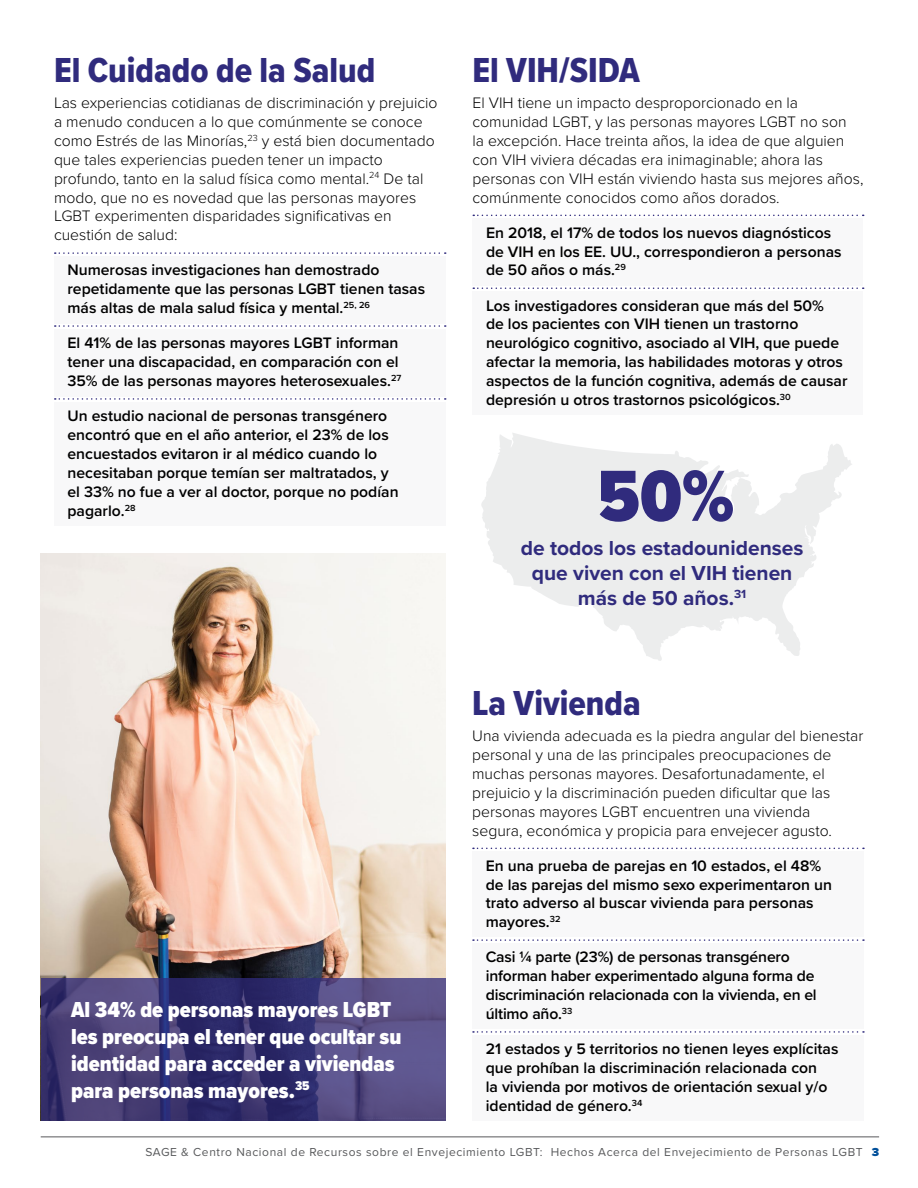
<style>
.page{position:relative;width:918px;height:1188px;background:#fff}
.page>*{position:absolute;margin:0;border:0;box-sizing:border-box;transform-origin:0 0}
.t1{font:900 75px "Proxima Nova Cond";color:#302b7d}
.t2{font:36px "Proxima Nova Cond Extrabld";color:#302b7d}
.t3{font:900 22.5px/27px "Proxima Nova Cond";color:#fff}
.t4{font:700 21px/25.2px "Proxima Nova";color:#302b7d;text-align:center}
.t5{font:600 15.75px/18.9px "Proxima Nova";color:#000}
.t6{font:300 15.75px/18.9px "Proxima Nova";color:#000}
.t7{font:12px "Proxima Nova";letter-spacing:.05em;color:#58595b}
.s1{font-weight:900;color:#004f9a}
</style>
<div class="page">
<hr style="left:41px;top:1137px;width:838px;height:1px;background:#58595b">
<div style="left:54px;top:256px;width:392px;height:67px;background:#f8f8f9"></div>
<svg style="left:55px;top:252px;width:391px;height:2px"></svg>
<div style="left:54px;top:329px;width:392px;height:67px;background:#f8f8f9"></div>
<svg style="left:55px;top:325px;width:391px;height:2px"></svg>
<div style="left:54px;top:402px;width:392px;height:124px;background:#f8f8f9"></div>
<svg style="left:55px;top:398px;width:391px;height:2px"></svg>
<div style="left:472px;top:851px;width:392px;height:86px;background:#f8f8f9"></div>
<svg style="left:473px;top:848px;width:391px;height:1px"></svg>
<div style="left:472px;top:943px;width:392px;height:86px;background:#f8f8f9"></div>
<svg style="left:473px;top:939px;width:391px;height:2px"></svg>
<div style="left:472px;top:1035px;width:392px;height:86px;background:#f8f8f9"></div>
<svg style="left:473px;top:1031px;width:391px;height:2px"></svg>
<img style="left:40px;top:554px;width:406px;height:566px">
<svg style="left:41px;top:978px;width:405px;height:142px;background:#453e78"></svg>
<svg style="left:481px;top:433px;width:371px;height:228px;fill:#eceded"></svg>
<div style="left:473px;top:218px;width:390px;height:68px;background:#f8f8f9"></div>
<svg style="left:473px;top:215px;width:391px;height:1px"></svg>
<div style="left:473px;top:291px;width:390px;height:124px;background:#f8f8f9"></div>
<svg style="left:473px;top:287px;width:391px;height:2px"></svg>
<h2 class="t2" style="left:54px;top:44px;width:323px">El Cuidado de la Salud</h2>
<p class="t6" style="left:54px;top:93px;width:385px">Las experiencias cotidianas de discriminación y prejuicio a menudo conducen a lo que comúnmente se conoce como Estrés de las Minorías,<sup>23</sup> y está bien documentado que tales experiencias pueden tener un impacto profundo, tanto en la salud física como mental.<sup>24</sup> De tal modo, que no es novedad que las personas mayores LGBT experimenten disparidades significativas en cuestión de salud:</p>
<p class="t5" style="left:68px;top:260px;width:359px">Numerosas investigaciones han demostrado repetidamente que las personas LGBT tienen tasas más altas de mala salud física y mental.<sup>25,</sup> <sup>26</sup></p>
<p class="t5" style="left:68px;top:333px;width:335px">El 41% de las personas mayores LGBT informan tener una discapacidad, en comparación con el<br>35% de las personas mayores heterosexuales.<sup>27</sup></p>
<p class="t5" style="left:67px;top:406px;width:333px">Un estudio nacional de personas transgénero encontró que en el año anterior, el 23% de los encuestados evitaron ir al médico cuando lo necesitaban porque temían ser maltratados, y el 33% no fue a ver al doctor, porque no podían pagarlo.<sup>28</sup></p>
<h3 class="t3" style="left:71px;top:995px;width:332px">Al 34% de personas mayores LGBT les preocupa el tener que ocultar su identidad para acceder a viviendas para personas mayores.<sup>35</sup></h3>
<h2 class="t2" style="left:473px;top:44px;width:169px">El VIH/SIDA</h2>
<p class="t6" style="left:473px;top:93px;width:392px">El VIH tiene un impacto desproporcionado en la comunidad LGBT, y las personas mayores LGBT no son<br>la excepción. Hace treinta años, la idea de que alguien con VIH viviera décadas era inimaginable; ahora las personas con VIH están viviendo hasta sus mejores años, comúnmente conocidos como años dorados.</p>
<p class="t5" style="left:486px;top:223px;width:357px">En 2018, el 17% de todos los nuevos diagnósticos de VIH en los EE. UU., correspondieron a personas de 50 años o más.<sup>29</sup></p>
<p class="t5" style="left:486px;top:295px;width:363px">Los investigadores consideran que más del 50%<br>de los pacientes con VIH tienen un trastorno neurológico cognitivo, asociado al VIH, que puede afectar la memoria, las habilidades motoras y otros aspectos de la función cognitiva, además de causar depresión u otros trastornos psicológicos.<sup>30</sup></p>
<h1 class="t1" style="left:598px;top:441px;width:138px">50%</h1>
<h3 class="t4" style="left:521px;top:535px;width:284px">de todos los estadounidenses que viven con el VIH tienen más de 50 años.<sup>31</sup></h3>
<h2 class="t2" style="left:472px;top:677px;width:170px">La Vivienda</h2>
<p class="t6" style="left:472px;top:726px;width:393px">Una vivienda adecuada es la piedra angular del bienestar personal y una de las principales preocupaciones de muchas personas mayores. Desafortunadamente, el prejuicio y la discriminación pueden dificultar que las personas mayores LGBT encuentren una vivienda segura, económica y propicia para envejecer agusto.</p>
<p class="t5" style="left:486px;top:856px;width:348px">En una prueba de parejas en 10 estados, el 48% de las parejas del mismo sexo experimentaron un trato adverso al buscar vivienda para personas mayores.<sup>32</sup></p>
<p class="t5" style="left:486px;top:947px;width:333px">Casi ¼ parte (23%) de personas transgénero informan haber experimentado alguna forma de discriminación relacionada con la vivienda, en el último año.<sup>33</sup></p>
<p class="t5" style="left:486px;top:1039px;width:354px">21 estados y 5 territorios no tienen leyes explícitas que prohíban la discriminación relacionada con<br>la vivienda por motivos de orientación sexual y/o identidad de género.<sup>34</sup></p>
<p class="t7" style="left:145px;top:1143px;width:735px">SAGE &amp; Centro Nacional de Recursos sobre el Envejecimiento LGBT: Hechos Acerca del Envejecimiento de Personas LGBT <span class="s1">3</span></p>
</div>
